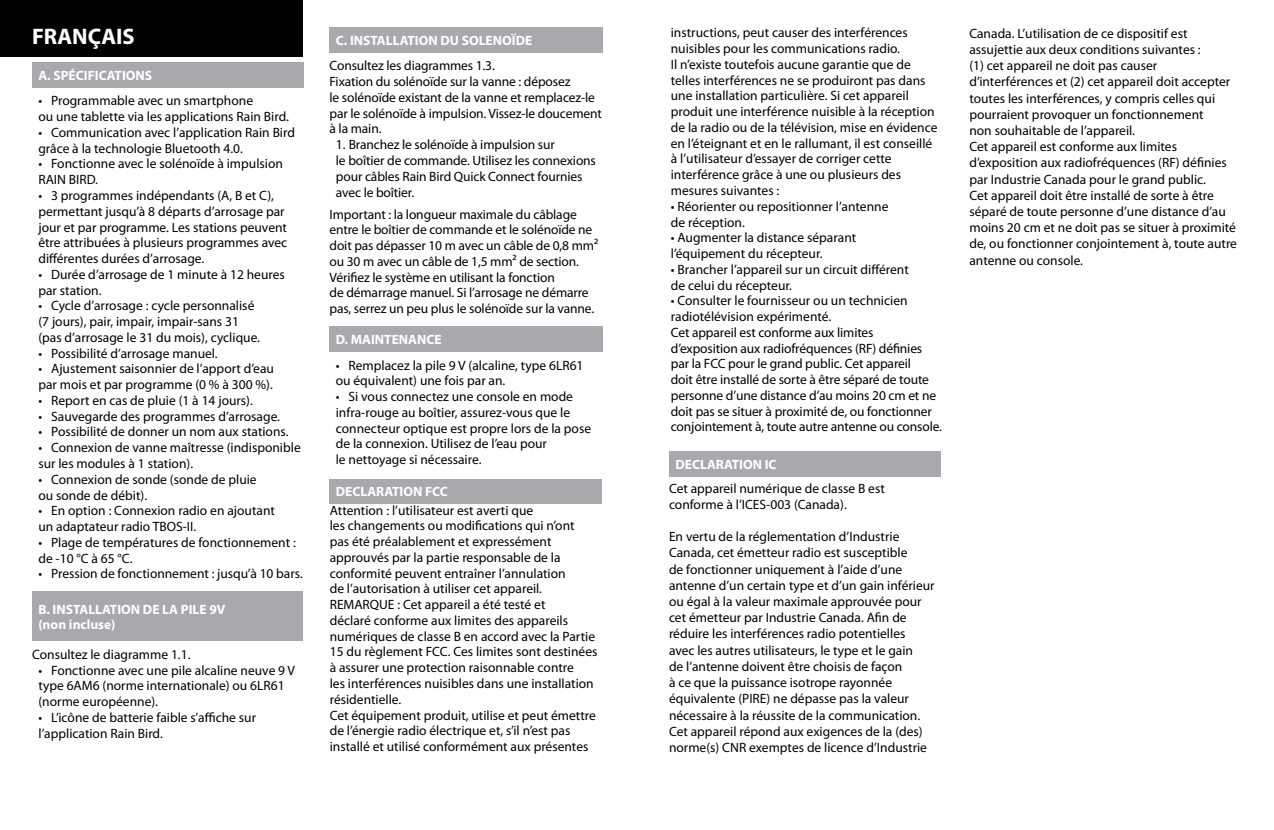
<style>
.page{position:relative;width:1274px;height:830px;background:#fff}
.page>*{position:absolute;margin:0;border:0;box-sizing:border-box;transform-origin:0 0}
.t1{font:700 22.5px "Myriad Pro";color:#fff}
.t2{font:13.5px/15.8px "Myriad Pro";color:#000}
.t3{font:700 13.5px/15.8px "Myriad Pro";color:#fff}
</style>
<div class="page">
<div style="left:0;top:0;width:303px;height:56px;background:#000"></div>
<div style="left:32px;top:62px;width:271px;height:25px;background:#a7a9ac"></div>
<div style="left:329px;top:478px;width:273px;height:25px;background:#a7a9ac"></div>
<div style="left:329px;top:326px;width:274px;height:25px;background:#a7a9ac"></div>
<div style="left:329px;top:27px;width:274px;height:25px;background:#a7a9ac"></div>
<div style="left:32px;top:591px;width:270px;height:49px;background:#a7a9ac"></div>
<div style="left:669px;top:451px;width:271px;height:26px;background:#a7a9ac"></div>
<h1 class="t1" style="left:32px;top:22px;width:104px">FRANÇAIS</h1>
<p class="t3" style="left:38px;top:67px;width:115px">A. SPÉCIFICATIONS</p>
<p class="t2" style="left:38px;top:93px;width:252px">• Programmable avec un smartphone<br>ou une tablette via les applications Rain Bird.</p>
<p class="t2" style="left:38px;top:124px;width:258px">• Communication avec l’application Rain Bird grâce à la technologie Bluetooth 4.0.</p>
<p class="t2" style="left:38px;top:156px;width:246px">• Fonctionne avec le solénoïde à impulsion<br>RAIN BIRD.</p>
<p class="t2" style="left:38px;top:187px;width:250px">• 3 programmes indépendants (A, B et C), permettant jusqu’à 8 départs d’arrosage par jour et par programme. Les stations peuvent être attribuées à plusieurs programmes avec différentes durées d’arrosage.</p>
<p class="t2" style="left:38px;top:266px;width:248px">• Durée d’arrosage de 1 minute à 12 heures par station.</p>
<p class="t2" style="left:38px;top:298px;width:223px">• Cycle d’arrosage : cycle personnalisé (7 jours), pair, impair, impair-sans 31 (pas d’arrosage le 31 du mois), cyclique.</p>
<p class="t2" style="left:38px;top:345px;width:181px">• Possibilité d’arrosage manuel.</p>
<p class="t2" style="left:38px;top:361px;width:237px">• Ajustement saisonnier de l’apport d’eau par mois et par programme (0 % à 300 %).</p>
<p class="t2" style="left:38px;top:392px;width:216px">• Report en cas de pluie (1 à 14 jours).</p>
<p class="t2" style="left:38px;top:408px;width:243px">• Sauvegarde des programmes d’arrosage.</p>
<p class="t2" style="left:38px;top:424px;width:252px">• Possibilité de donner un nom aux stations.</p>
<p class="t2" style="left:38px;top:439px;width:264px">• Connexion de vanne maîtresse (indisponible sur les modules à 1 station).</p>
<p class="t2" style="left:38px;top:471px;width:220px">• Connexion de sonde (sonde de pluie ou sonde de débit).</p>
<p class="t2" style="left:38px;top:502px;width:238px">• En option : Connexion radio en ajoutant un adaptateur radio TBOS-II.</p>
<p class="t2" style="left:38px;top:534px;width:259px">• Plage de températures de fonctionnement : de -10 °C à 65 °C.</p>
<p class="t2" style="left:38px;top:565px;width:266px">• Pression de fonctionnement : jusqu’à 10 bars.</p>
<p class="t3" style="left:38px;top:600px;width:188px">B. INSTALLATION DE LA PILE 9V (non incluse)</p>
<p class="t2" style="left:32px;top:646px;width:160px">Consultez le diagramme 1.1.</p>
<p class="t2" style="left:38px;top:662px;width:258px">• Fonctionne avec une pile alcaline neuve 9 V type 6AM6 (norme internationale) ou 6LR61 (norme européenne).</p>
<p class="t2" style="left:38px;top:709px;width:219px">• L’icône de batterie faible s’affiche sur l’application Rain Bird.</p>
<p class="t3" style="left:336px;top:32px;width:198px">C. INSTALLATION DU SOLENOÏDE</p>
<p class="t2" style="left:329px;top:58px;width:274px">Consultez les diagrammes 1.3.<br>Fixation du solénoïde sur la vanne : déposez<br>le solénoïde existant de la vanne et remplacez-le par le solénoïde à impulsion. Vissez-le doucement à la main.</p>
<p class="t2" style="left:336px;top:136px;width:261px">1. Branchez le solénoïde à impulsion sur<br>le boîtier de commande. Utilisez les connexions pour câbles Rain Bird Quick Connect fournies avec le boîtier.</p>
<p class="t2" style="left:329px;top:206px;width:270px">Important : la longueur maximale du câblage entre le boîtier de commande et le solénoïde ne doit pas dépasser 10 m avec un câble de 0,8 mm² ou 30 m avec un câble de 1,5 mm² de section.<br>Vérifiez le système en utilisant la fonction<br>de démarrage manuel. Si l’arrosage ne démarre pas, serrez un peu plus le solénoïde sur la vanne.</p>
<p class="t3" style="left:336px;top:331px;width:107px">D. MAINTENANCE</p>
<p class="t2" style="left:336px;top:357px;width:249px">• Remplacez la pile 9 V (alcaline, type 6LR61 ou équivalent) une fois par an.</p>
<p class="t2" style="left:336px;top:388px;width:257px">• Si vous connectez une console en mode infra-rouge au boîtier, assurez-vous que le connecteur optique est propre lors de la pose de la connexion. Utilisez de l’eau pour<br>le nettoyage si nécessaire.</p>
<p class="t2" style="left:330px;top:502px;width:269px">Attention : l’utilisateur est averti que<br>les changements ou modifications qui n’ont pas été préalablement et expressément approuvés par la partie responsable de la conformité peuvent entraîner l’annulation<br>de l’autorisation à utiliser cet appareil.<br>REMARQUE : Cet appareil a été testé et<br>déclaré conforme aux limites des appareils numériques de classe B en accord avec la Partie 15 du règlement FCC. Ces limites sont destinées à assurer une protection raisonnable contre<br>les interférences nuisibles dans une installation résidentielle.<br>Cet équipement produit, utilise et peut émettre de l’énergie radio électrique et, s’il n’est pas installé et utilisé conformément aux présentes</p>
<p class="t3" style="left:336px;top:483px;width:114px">DECLARATION FCC</p>
<p class="t2" style="left:670px;top:25px;width:268px">instructions, peut causer des interférences nuisibles pour les communications radio.<br>Il n’existe toutefois aucune garantie que de telles interférences ne se produiront pas dans une installation particulière. Si cet appareil produit une interférence nuisible à la réception de la radio ou de la télévision, mise en évidence en l’éteignant et en le rallumant, il est conseillé à l’utilisateur d’essayer de corriger cette interférence grâce à une ou plusieurs des mesures suivantes :</p>
<p class="t2" style="left:670px;top:198px;width:219px">• Réorienter ou repositionner l’antenne de réception.</p>
<p class="t2" style="left:670px;top:230px;width:187px">• Augmenter la distance séparant l’équipement du récepteur.</p>
<p class="t2" style="left:670px;top:261px;width:239px">• Brancher l’appareil sur un circuit différent de celui du récepteur.</p>
<p class="t2" style="left:670px;top:293px;width:273px">• Consulter le fournisseur ou un technicien radiotélévision expérimenté.<br>Cet appareil est conforme aux limites d’exposition aux radiofréquences (RF) définies par la FCC pour le grand public. Cet appareil<br>doit être installé de sorte à être séparé de toute personne d’une distance d’au moins 20 cm et ne doit pas se situer à proximité de, ou fonctionner conjointement à, toute autre antenne ou console.</p>
<p class="t3" style="left:675px;top:456px;width:103px">DECLARATION IC</p>
<p class="t2" style="left:669px;top:479px;width:217px">Cet appareil numérique de classe B est conforme à l’ICES-003 (Canada).</p>
<p class="t2" style="left:669px;top:528px;width:267px">En vertu de la réglementation d’Industrie Canada, cet émetteur radio est susceptible<br>de fonctionner uniquement à l’aide d’une antenne d’un certain type et d’un gain inférieur ou égal à la valeur maximale approuvée pour cet émetteur par Industrie Canada. Afin de réduire les interférences radio potentielles<br>avec les autres utilisateurs, le type et le gain<br>de l’antenne doivent être choisis de façon<br>à ce que la puissance isotrope rayonnée équivalente (PIRE) ne dépasse pas la valeur nécessaire à la réussite de la communication.<br>Cet appareil répond aux exigences de la (des) norme(s) CNR exemptes de licence d’Industrie</p>
<p class="t2" style="left:969px;top:25px;width:269px">Canada. L’utilisation de ce dispositif est assujettie aux deux conditions suivantes :<br>(1) cet appareil ne doit pas causer d’interférences et (2) cet appareil doit accepter toutes les interférences, y compris celles qui pourraient provoquer un fonctionnement<br>non souhaitable de l’appareil.<br>Cet appareil est conforme aux limites d’exposition aux radiofréquences (RF) définies par Industrie Canada pour le grand public.<br>Cet appareil doit être installé de sorte à être séparé de toute personne d’une distance d’au moins 20 cm et ne doit pas se situer à proximité de, ou fonctionner conjointement à, toute autre antenne ou console.</p>
</div>
